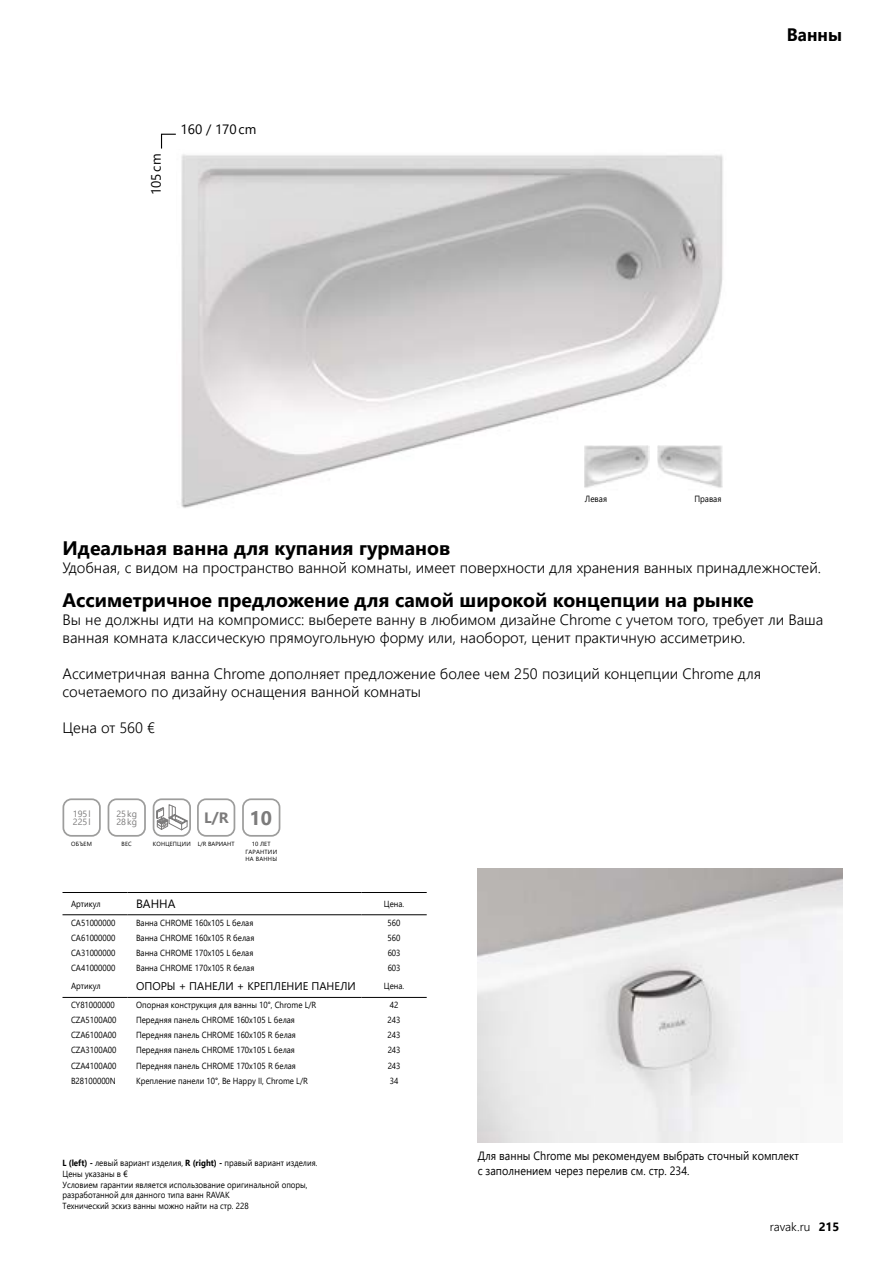
<style>
.page{position:relative;width:893px;height:1263px;background:#fff}
.page>*{position:absolute;margin:0;border:0;box-sizing:border-box;transform-origin:0 0}
.t1{font:700 19.5px "Segoe UI";color:#000}
.t2{font:700 19.5px "Segoe UI";color:#7c7b7b}
.t3{font:700 18px "Segoe UI";color:#000;scale:.95 1}
.t4{font:300 15px/18px "Segoe UI";color:#000}
.t5{font:700 15px "Segoe UI";color:#7c7b7b}
.t6{font:13.5px "Segoe UI";color:#000}
.t7{font:12px/14.4px "Segoe UI";color:#000;scale:.9 1}
.t8{font:300 12px "Segoe UI";color:#000}
.t9{font:12px "Segoe UI";color:#000}
.t10{font:11.1px "Segoe UI";color:#000}
.t11{font:9px/8.2px "Segoe UI";color:#7c7b7b}
.t12{font:9px "Segoe UI";color:#000;scale:.9 1}
.t13{font:8.85px/10.8px "Segoe UI";color:#000;scale:.9 1}
.t14{font:6px/7.2px "Segoe UI";letter-spacing:.03em;color:#000;text-align:center}
.s1{font-size:15.75px}
.s2{font-weight:700}
.s3{font-size:9px}
</style>
<div class="page">
<img style="left:181px;top:154px;width:542px;height:354px">
<svg style="left:161px;top:133px;width:15px;height:16px"></svg>
<img style="left:478px;top:869px;width:364px;height:274px">
<img style="left:584px;top:445px;width:65px;height:45px">
<img style="left:657px;top:445px;width:65px;height:45px">
<hr style="left:63px;top:892px;width:65px;height:1px;background:#000">
<hr style="left:128px;top:892px;width:233px;height:1px;background:#000">
<hr style="left:361px;top:892px;width:66px;height:1px;background:#000">
<hr style="left:63px;top:914px;width:65px;height:1px;background:#000">
<hr style="left:128px;top:914px;width:233px;height:1px;background:#000">
<hr style="left:361px;top:914px;width:66px;height:1px;background:#000">
<hr style="left:63px;top:997px;width:65px;height:1px;background:#000">
<hr style="left:128px;top:997px;width:233px;height:1px;background:#000">
<hr style="left:361px;top:997px;width:66px;height:1px;background:#000">
<div style="left:197px;top:798px;width:38px;height:39px;border:2px solid #9d9d9c;border-radius:8px"></div>
<div style="left:108px;top:798px;width:38px;height:39px;border:2px solid #9d9d9c;border-radius:8px"></div>
<div style="left:63px;top:798px;width:38px;height:39px;border:2px solid #9d9d9c;border-radius:8px"></div>
<div style="left:242px;top:798px;width:38px;height:39px;border:2px solid #9d9d9c;border-radius:8px"></div>
<div style="left:153px;top:798px;width:38px;height:39px;border:2px solid #9d9d9c;border-radius:8px"></div>
<svg style="left:156px;top:804px;width:32px;height:27px"></svg>
<h3 class="t6" style="left:143px;top:195px;width:43px;rotate:-90deg">105cm</h3>
<h3 class="t6" style="left:180px;top:116px;width:77px">160 / 170cm</h3>
<h2 class="t3" style="left:787px;top:17px;width:59px">Ванны</h2>
<p class="t12" style="left:585px;top:490px;width:26px">Левая</p>
<p class="t12" style="left:694px;top:490px;width:32px">Правая</p>
<h1 class="t1" style="left:63px;top:529px;width:389px">Идеальная ванна для купания гурманов</h1>
<h3 class="t4" style="left:63px;top:557px;width:760px">Удобная, с видом на пространство ванной комнаты, имеет поверхности для хранения ванных принадлежностей.</h3>
<h1 class="t1" style="left:63px;top:581px;width:693px">Ассиметричное предложение для самой широкой концепции на рынке</h1>
<h3 class="t4" style="left:63px;top:609px;width:762px">Вы не должны идти на компромисс: выберете ванну в любимом дизайне Chrome с учетом того, требует ли Ваша ванная комната классическую прямоугольную форму или, наоборот, ценит практичную ассиметрию.</h3>
<h3 class="t4" style="left:63px;top:663px;width:700px">Ассиметричная ванна Chrome дополняет предложение более чем 250 позиций концепции Chrome для сочетаемого по дизайну оснащения ванной комнаты</h3>
<h3 class="t4" style="left:63px;top:717px;width:94px">Цена от 560 €</h3>
<p class="t11" style="left:116px;top:808px;width:22px">25kg<br>28kg</p>
<p class="t11" style="left:73px;top:809px;width:19px">195l<br>225l</p>
<p class="t14" style="left:71px;top:840px;width:22px">ОБЪЕМ</p>
<p class="t14" style="left:245px;top:840px;width:33px">10 ЛЕТ<br>ГАРАНТИИ<br>НА ВАННЫ</p>
<h1 class="t2" style="left:250px;top:799px;width:24px">10</h1>
<h3 class="t5" style="left:204px;top:804px;width:26px">L<span class="s1">/</span>R</h3>
<p class="t14" style="left:122px;top:840px;width:12px">ВЕС</p>
<p class="t14" style="left:153px;top:840px;width:83px">КОНЦЕПЦИИ L/R ВАРИАНТ</p>
<p class="t13" style="left:71px;top:897px;width:35px">Артикул</p>
<h3 class="t9" style="left:136px;top:892px;width:41px">ВАННА</h3>
<p class="t13" style="left:384px;top:897px;width:24px">Цена.</p>
<p class="t13" style="left:71px;top:916px;width:51px">CA51000000</p>
<p class="t13" style="left:136px;top:916px;width:132px">Ванна CHROME 160х105 L белая</p>
<p class="t13" style="left:388px;top:916px;width:16px">560</p>
<p class="t13" style="left:71px;top:931px;width:51px">CA61000000</p>
<p class="t13" style="left:136px;top:931px;width:133px">Ванна CHROME 160х105 R белая</p>
<p class="t13" style="left:388px;top:931px;width:16px">560</p>
<p class="t13" style="left:71px;top:946px;width:51px">CA31000000</p>
<p class="t13" style="left:136px;top:946px;width:132px">Ванна CHROME 170х105 L белая</p>
<p class="t13" style="left:388px;top:946px;width:16px">603</p>
<p class="t13" style="left:71px;top:961px;width:51px">CA41000000</p>
<p class="t13" style="left:136px;top:961px;width:133px">Ванна CHROME 170х105 R белая</p>
<p class="t13" style="left:388px;top:961px;width:16px">603</p>
<p class="t13" style="left:71px;top:980px;width:35px">Артикул</p>
<p class="t10" style="left:136px;top:976px;width:221px">ОПОРЫ + ПАНЕЛИ + КРЕПЛЕНИЕ ПАНЕЛИ</p>
<p class="t13" style="left:384px;top:980px;width:24px">Цена.</p>
<p class="t13" style="left:71px;top:999px;width:50px">CY81000000</p>
<p class="t13" style="left:136px;top:999px;width:202px">Опорная конструкция для ванны 10°, Chrome L/R</p>
<p class="t13" style="left:390px;top:999px;width:11px">42</p>
<p class="t13" style="left:71px;top:1014px;width:52px">CZA5100A00</p>
<p class="t13" style="left:136px;top:1014px;width:178px">Передняя панель CHROME 160x105 L белая</p>
<p class="t13" style="left:388px;top:1014px;width:16px">243</p>
<p class="t13" style="left:71px;top:1029px;width:52px">CZA6100A00</p>
<p class="t13" style="left:136px;top:1029px;width:179px">Передняя панель CHROME 160x105 R белая</p>
<p class="t13" style="left:388px;top:1029px;width:16px">243</p>
<p class="t13" style="left:71px;top:1044px;width:52px">CZA3100A00</p>
<p class="t13" style="left:136px;top:1044px;width:178px">Передняя панель CHROME 170x105 L белая</p>
<p class="t13" style="left:388px;top:1044px;width:16px">243</p>
<p class="t13" style="left:71px;top:1059px;width:52px">CZA4100A00</p>
<p class="t13" style="left:136px;top:1059px;width:179px">Передняя панель CHROME 170x105 R белая</p>
<p class="t13" style="left:388px;top:1059px;width:16px">243</p>
<p class="t13" style="left:71px;top:1074px;width:51px">B28100000N</p>
<p class="t13" style="left:136px;top:1074px;width:192px">Крепление панели 10°, Be Happy II, Chrome L/R</p>
<p class="t13" style="left:390px;top:1074px;width:11px">34</p>
<p class="t13" style="left:63px;top:1156px;width:285px"><span class="s2">L (left) -</span> левый вариант изделия, <span class="s2">R (right) -</span> правый вариант изделия.<br>Цены указаны в <span class="s3">€<br></span>Условием гарантии является использование оригинальной опоры, разработанной для данного типа ванн RAVAK<br>Технический эскиз ванны можно найти на стр. 228</p>
<h3 class="t7" style="left:478px;top:1148px;width:358px">Для ванны Chrome мы рекомендуем выбрать сточный комплект с заполнением через перелив см. стр. 234.</h3>
<h3 class="t8" style="left:770px;top:1215px;width:71px">ravak.ru <span class="s2">215</span></h3>
</div>
